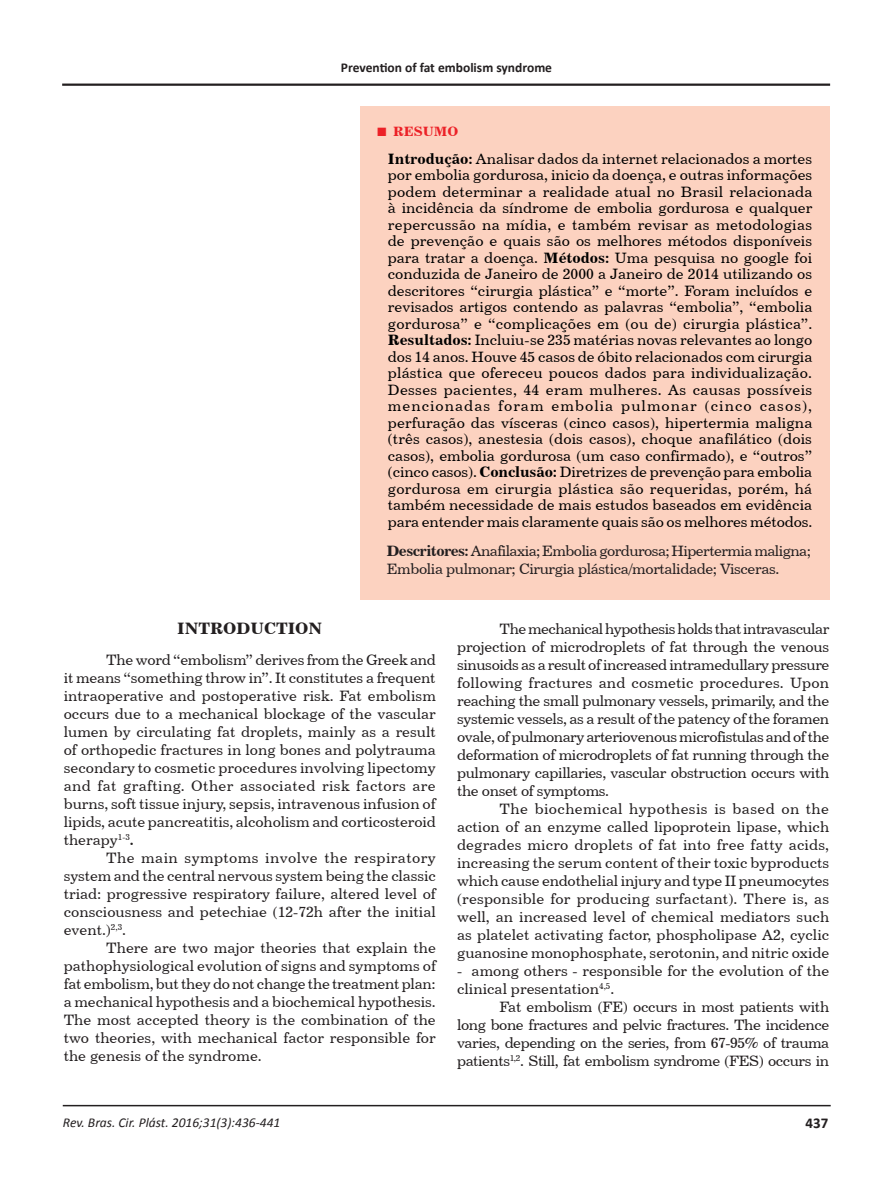
<style>
.page{position:relative;width:893px;height:1191px;background:#fff}
.page>*{position:absolute;margin:0;border:0;box-sizing:border-box;transform-origin:0 0}
.Intertítulo{font:16.5px "Century 731 BT Bold A";color:#231f20}
.Texto{font:15px/18px "Century 731 BT Roman A";color:#231f20;text-align:justify}
.Abstract{font:15px/16.5px "Century 731 BT Roman A";letter-spacing:-.01em;color:#000;text-align:justify}
.Key_words{font:15px/18px "Century 731 BT Roman A";letter-spacing:-.025em;color:#231f20}
.t1{font:700 15px "Calibri";color:#231f20}
.t2{font:italic 13.5px "Calibri";color:#231f20}
.t3{font:700 13.5px "Calibri";color:#231f20}
.RESUMO{font:13.5px "Century 731 BT Bold A";color:#ec2127}
.s1{font-family:"Times New Roman";font-weight:700;font-size:18px}
.s2{font-family:"Century 731 BT Bold A"}
</style>
<div class="page">
<hr style="left:63px;top:1104px;width:768px;height:2px;background:#231f20">
<hr style="left:62px;top:84px;width:768px;height:2px;background:#231f20">
<div style="left:360px;top:106px;width:470px;height:494px;background:#fcd2c0"></div>
<p class="t3" style="left:341px;top:59px;width:213px">Prevention of fat embolism syndrome</p>
<p class="RESUMO" style="left:377px;top:123px;width:83px"><span class="s1">■</span> RESUMO</p>
<p class="Abstract" style="left:388px;top:150px;width:426px"><span class="s2">Introdução:</span> Analisar dados da internet relacionados a mortes por embolia gordurosa, inicio da doença, e outras informações podem determinar a realidade atual no Brasil relacionada à incidência da síndrome de embolia gordurosa e qualquer repercussão na mídia, e também revisar as metodologias de prevenção e quais são os melhores métodos disponíveis para tratar a doença. <span class="s2">Métodos:</span> Uma pesquisa no google foi conduzida de Janeiro de 2000 a Janeiro de 2014 utilizando os descritores “cirurgia plástica” e “morte”. Foram incluídos e revisados artigos contendo as palavras “embolia”, “embolia gordurosa” e “complicações em (ou de) cirurgia plástica”.<br><span class="s2">Resultados:</span> Incluiu-se 235 matérias novas relevantes ao longo dos 14 anos. Houve 45 casos de óbito relacionados com cirurgia plástica que ofereceu poucos dados para individualização.<br>Desses pacientes, 44 eram mulheres. As causas possíveis mencionadas foram embolia pulmonar (cinco casos), perfuração das vísceras (cinco casos), hipertermia maligna (três casos), anestesia (dois casos), choque anafilático (dois casos), embolia gordurosa (um caso confirmado), e “outros” (cinco casos). <span class="s2">Conclusão:</span> Diretrizes de prevenção para embolia gordurosa em cirurgia plástica são requeridas, porém, há também necessidade de mais estudos baseados em evidência para entender mais claramente quais são os melhores métodos.</p>
<p class="Key_words" style="left:387px;top:541px;width:426px"><span class="s2">Descritores:</span> Anafilaxia; Embolia gordurosa; Hipertermia maligna;<br>Embolia pulmonar; Cirurgia plástica/mortalidade; Visceras.</p>
<p class="Intertítulo" style="left:177px;top:618px;width:147px">INTRODUCTION</p>
<p class="Texto" style="left:64px;top:650px;width:374px;text-indent:43px">The word “embolism” derives from the Greek and it means “something throw in”. It constitutes a frequent intraoperative and postoperative risk. Fat embolism occurs due to a mechanical blockage of the vascular lumen by circulating fat droplets, mainly as a result of orthopedic fractures in long bones and polytrauma secondary to cosmetic procedures involving lipectomy and fat grafting. Other associated risk factors are burns, soft tissue injury, sepsis, intravenous infusion of lipids, acute pancreatitis, alcoholism and corticosteroid therapy<sup>1-3</sup><span class="s2">.</span></p>
<p class="Texto" style="left:64px;top:848px;width:374px;text-indent:43px">The main symptoms involve the respiratory system and the central nervous system being the classic triad: progressive respiratory failure, altered level of consciousness and petechiae (12-72h after the initial event.)<sup>2,3</sup>.</p>
<p class="Texto" style="left:64px;top:938px;width:374px;text-indent:43px">There are two major theories that explain the pathophysiological evolution of signs and symptoms of fat embolism, but they do not change the treatment plan: a mechanical hypothesis and a biochemical hypothesis.<br>The most accepted theory is the combination of the two theories, with mechanical factor responsible for the genesis of the syndrome.</p>
<p class="Texto" style="left:457px;top:620px;width:374px;text-indent:43px">The mechanical hypothesis holds that intravascular projection of microdroplets of fat through the venous sinusoids as a result of increased intramedullary pressure following fractures and cosmetic procedures. Upon reaching the small pulmonary vessels, primarily, and the systemic vessels, as a result of the patency of the foramen ovale, of pulmonary arteriovenous microfistulas and of the deformation of microdroplets of fat running through the pulmonary capillaries, vascular obstruction occurs with the onset of symptoms.</p>
<p class="Texto" style="left:457px;top:800px;width:374px;text-indent:43px">The biochemical hypothesis is based on the action of an enzyme called lipoprotein lipase, which degrades micro droplets of fat into free fatty acids, increasing the serum content of their toxic byproducts which cause endothelial injury and type II pneumocytes (responsible for producing surfactant). There is, as well, an increased level of chemical mediators such as platelet activating factor, phospholipase A2, cyclic guanosine monophosphate, serotonin, and nitric oxide</p>
<p class="Texto" style="left:457px;top:962px;width:374px">- among others - responsible for the evolution of the clinical presentation<sup>4,5</sup>.</p>
<p class="Texto" style="left:457px;top:998px;width:374px;text-indent:43px">Fat embolism (FE) occurs in most patients with long bone fractures and pelvic fractures. The incidence varies, depending on the series, from 67-95% of trauma patients<sup>1,2</sup>. Still, fat embolism syndrome (FES) occurs in</p>
<p class="t2" style="left:63px;top:1113px;width:219px">Rev. Bras. Cir. Plást. 2016;31(3):436-441</p>
<p class="t1" style="left:806px;top:1114px;width:24px">437</p>
</div>
